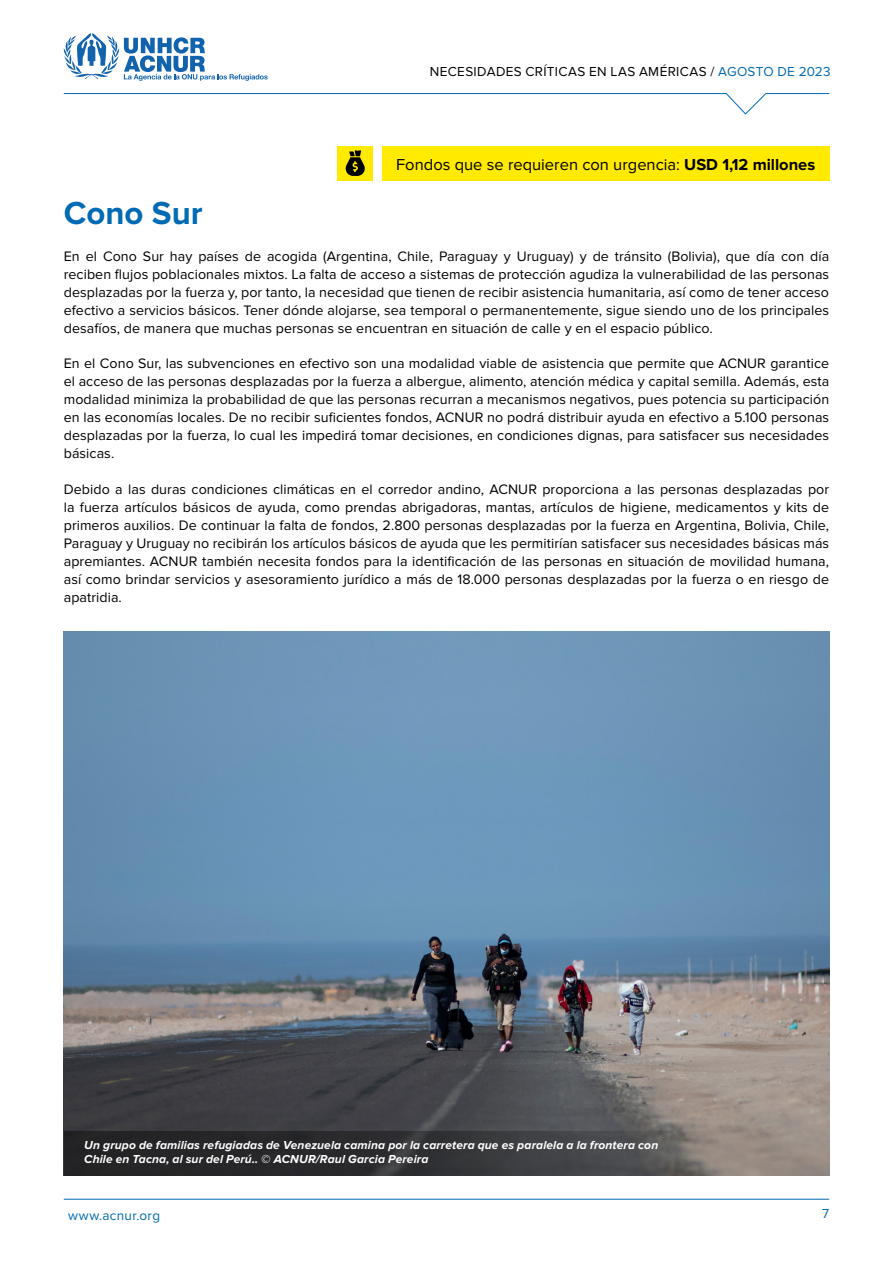
<style>
.page{position:relative;width:893px;height:1263px;background:#fff}
.page>*{position:absolute;margin:0;border:0;box-sizing:border-box;transform-origin:0 0}
.t1{font:700 33px "Proxima Nova";color:#006ab4}
.t2{font:16.5px "Proxima Nova";color:#000}
.t3{font:14.25px/18px "Proxima Nova";letter-spacing:.005em;color:#000;text-align:justify}
.t4{font:13.5px "Proxima Nova";letter-spacing:.025em;color:#000}
.t5{font:13.5px "Proxima Nova";letter-spacing:.02em;color:#006ab4}
.t6{font:italic 700 12px/14.4px "Proxima Nova";letter-spacing:.01em;color:#fff}
.s1{color:#006ab4}
.s2{font-weight:700}
</style>
<div class="page">
<svg style="left:63px;top:93px;width:767px;height:22px"></svg>
<img style="left:64px;top:631px;width:765px;height:545px">
<svg style="left:64px;top:1131px;width:655px;height:45px;background:#383739"></svg>
<div style="left:337px;top:146px;width:492px;height:34px;background:#ffea00"></div>
<div style="left:373px;top:130px;width:9px;height:66px;background:#fff"></div>
<svg style="left:345px;top:150px;width:20px;height:26px"></svg>
<svg style="left:63px;top:33px;width:205px;height:48px"></svg>
<hr style="left:64px;top:1199px;width:765px;height:1px;background:#006ab4">
<p class="t4" style="left:430px;top:63px;width:402px">NECESIDADES CRÍTICAS EN LAS AMÉRICAS / <span class="s1">AGOSTO DE 2023</span></p>
<h1 class="t1" style="left:64px;top:194px;width:140px">Cono Sur</h1>
<p class="t2" style="left:396px;top:155px;width:420px">Fondos que se requieren con urgencia: <span class="s2">USD 1,12 millones</span></p>
<p class="t3" style="left:64px;top:248px;width:767px">En el Cono Sur hay países de acogida (Argentina, Chile, Paraguay y Uruguay) y de tránsito (Bolivia), que día con día reciben flujos poblacionales mixtos. La falta de acceso a sistemas de protección agudiza la vulnerabilidad de las personas desplazadas por la fuerza y, por tanto, la necesidad que tienen de recibir asistencia humanitaria, así como de tener acceso efectivo a servicios básicos. Tener dónde alojarse, sea temporal o permanentemente, sigue siendo uno de los principales desafíos, de manera que muchas personas se encuentran en situación de calle y en el espacio público.</p>
<p class="t3" style="left:64px;top:355px;width:767px">En el Cono Sur, las subvenciones en efectivo son una modalidad viable de asistencia que permite que ACNUR garantice el acceso de las personas desplazadas por la fuerza a albergue, alimento, atención médica y capital semilla. Además, esta modalidad minimiza la probabilidad de que las personas recurran a mecanismos negativos, pues potencia su participación en las economías locales. De no recibir suficientes fondos, ACNUR no podrá distribuir ayuda en efectivo a 5.100 personas desplazadas por la fuerza, lo cual les impedirá tomar decisiones, en condiciones dignas, para satisfacer sus necesidades básicas.</p>
<p class="t3" style="left:64px;top:480px;width:767px">Debido a las duras condiciones climáticas en el corredor andino, ACNUR proporciona a las personas desplazadas por la fuerza artículos básicos de ayuda, como prendas abrigadoras, mantas, artículos de higiene, medicamentos y kits de primeros auxilios. De continuar la falta de fondos, 2.800 personas desplazadas por la fuerza en Argentina, Bolivia, Chile, Paraguay y Uruguay no recibirán los artículos básicos de ayuda que les permitirían satisfacer sus necesidades básicas más apremiantes. ACNUR también necesita fondos para la identificación de las personas en situación de movilidad humana, así como brindar servicios y asesoramiento jurídico a más de 18.000 personas desplazadas por la fuerza o en riesgo de apatridia.</p>
<p class="t6" style="left:84px;top:1138px;width:575px">Un grupo de familias refugiadas de Venezuela camina por la carretera que es paralela a la frontera con<br>Chile en Tacna, al sur del Perú.. © ACNUR/Raul Garcia Pereira</p>
<p class="t5" style="left:68px;top:1207px;width:94px">www.acnur.org</p>
<p class="t5" style="left:822px;top:1205px;width:8px">7</p>
</div>
